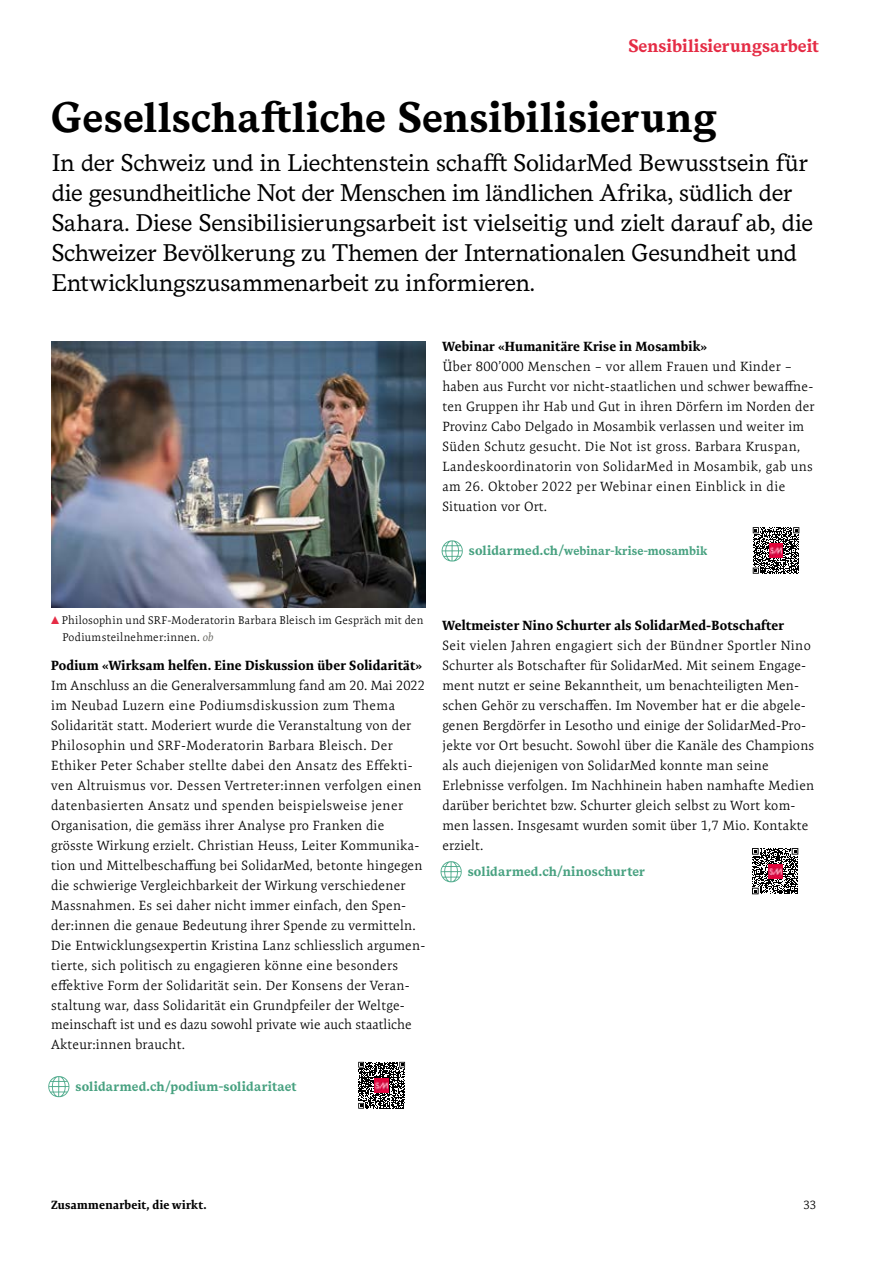
<style>
.page{position:relative;width:893px;height:1263px;background:#fff}
.page>*{position:absolute;margin:0;border:0;box-sizing:border-box;transform-origin:0 0}
.t1{font:700 42.45px "Messina Serif";color:#000}
.t2{font:24px/30px "Messina Serif";letter-spacing:-.01em;color:#000}
.t3{font:700 18px "Messina Serif";color:#e52c45}
.t4{font:300 13.5px/20px "Expo Serif Pro";letter-spacing:.015em;color:#000}
.t5{font:700 13.5px "Expo Serif Pro";letter-spacing:.015em;color:#000}
.t6{font:700 13.5px "Messina Serif";letter-spacing:.01em;color:#47a180}
.t7{font:700 12.6px "Messina Serif";letter-spacing:.005em;color:#47a180}
.t8{font:700 12px "Expo Serif Pro";letter-spacing:.025em;color:#000}
.t9{font:300 12px "Expo Serif Pro";color:#000}
.t10{font:300 11.25px/16.5px "Expo Serif Pro";letter-spacing:.025em;color:#000}
.s1{font-size:13.5px}
.s2{font-family:"Andale Mono";font-weight:400;font-size:13.5px;color:#e52c45}
.s3{font-weight:400;font-style:italic;color:#6c6c66}
</style>
<div class="page">
<img style="left:51px;top:341px;width:375px;height:266px">
<div style="left:357px;top:1060px;width:50px;height:50px;background:linear-gradient(to bottom,#f8f8f8,#fff)"></div>
<svg style="left:358px;top:1062px;width:47px;height:47px"></svg>
<img style="left:375px;top:1078px;width:14px;height:14px">
<svg style="left:441px;top:861px;width:21px;height:21px"></svg>
<svg style="left:48px;top:1076px;width:21px;height:21px"></svg>
<svg style="left:442px;top:540px;width:21px;height:21px"></svg>
<svg style="left:752px;top:848px;width:46px;height:46px"></svg>
<img style="left:768px;top:864px;width:14px;height:14px">
<svg style="left:753px;top:527px;width:46px;height:47px"></svg>
<img style="left:769px;top:544px;width:14px;height:13px">
<h3 class="t3" style="left:628px;top:33px;width:192px">Sensibilisierungsarbeit</h3>
<h1 class="t1" style="left:51px;top:85px;width:666px">Gesellschaftliche Sensibilisierung</h1>
<p class="t2" style="left:52px;top:147px;width:763px">In der Schweiz und in Liechtenstein schafft SolidarMed Bewusstsein für die gesundheitliche Not der Menschen im ländlichen Afrika, südlich der Sahara. Diese Sensibilisierungsarbeit ist vielseitig und zielt darauf ab, die Schweizer Bevölkerung zu Themen der Internationalen Gesundheit und Entwicklungszusammenarbeit zu informieren.</p>
<p class="t5" style="left:442px;top:338px;width:266px">Webinar «Humanitäre Krise in Mosambik»</p>
<p class="t4" style="left:442px;top:356px;width:374px">Über 800’000 Menschen – vor allem Frauen und Kinder – haben aus Furcht vor nicht-staatlichen und schwer bewaffne&shy;ten Gruppen ihr Hab und Gut in ihren Dörfern im Norden der Provinz Cabo Delgado in Mosambik verlassen und weiter im Süden Schutz gesucht. Die Not ist gross. Barbara Kruspan, Landeskoordinatorin von SolidarMed in Mosambik, gab uns am 26. Oktober 2022 per Webinar einen Einblick in die Situation vor Ort.</p>
<p class="t7" style="left:469px;top:541px;width:240px"><span class="s1">solidarmed.ch/</span>webinar-krise-mosambik</p>
<p class="t10" style="left:62px;top:612px;width:362px;text-indent:-11px"><span class="s2">▲</span> Philosophin und SRF-Moderatorin Barbara Bleisch im Gespräch mit den<br>Podiumsteilnehmer:innen. <span class="s3">ob</span></p>
<p class="t5" style="left:51px;top:657px;width:372px">Podium «Wirksam helfen. Eine Diskussion über Solidarität»</p>
<p class="t4" style="left:51px;top:675px;width:376px">Im Anschluss an die Generalversammlung fand am 20. Mai 2022 im Neubad Luzern eine Podiumsdiskussion zum Thema Solidarität statt. Moderiert wurde die Veranstaltung von der Philosophin und SRF-Moderatorin Barbara Bleisch. Der Ethiker Peter Schaber stellte dabei den Ansatz des Effekti&shy;ven Altruismus vor. Dessen Vertreter:innen verfolgen einen datenbasierten Ansatz und spenden beispielsweise jener Organisation, die gemäss ihrer Analyse pro Franken die grösste Wirkung erzielt. Christian Heuss, Leiter Kommunika&shy;tion und Mittelbeschaffung bei SolidarMed, betonte hingegen die schwierige Vergleichbarkeit der Wirkung verschiedener Massnahmen. Es sei daher nicht immer einfach, den Spen&shy;der:innen die genaue Bedeutung ihrer Spende zu vermitteln.<br>Die Entwicklungsexpertin Kristina Lanz schliesslich argumen&shy;tierte, sich politisch zu engagieren könne eine besonders effektive Form der Solidarität sein. Der Konsens der Veran&shy;staltung war, dass Solidarität ein Grundpfeiler der Weltge&shy;meinschaft ist und es dazu sowohl private wie auch staatliche Akteur:innen braucht.</p>
<p class="t6" style="left:75px;top:1076px;width:223px">solidarmed.ch/podium-solidaritaet</p>
<p class="t5" style="left:442px;top:617px;width:343px">Weltmeister Nino Schurter als SolidarMed-Botschafter</p>
<p class="t4" style="left:442px;top:636px;width:373px">Seit vielen Jahren engagiert sich der Bündner Sportler Nino Schurter als Botschafter für SolidarMed. Mit seinem Engage&shy;ment nutzt er seine Bekanntheit, um benachteiligten Men&shy;schen Gehör zu verschaffen. Im November hat er die abgele&shy;genen Bergdörfer in Lesotho und einige der SolidarMed-Pro&shy;jekte vor Ort besucht. Sowohl über die Kanäle des Champions als auch diejenigen von SolidarMed konnte man seine Erlebnisse verfolgen. Im Nachhinein haben namhafte Medien darüber berichtet bzw. Schurter gleich selbst zu Wort kom&shy;men lassen. Insgesamt wurden somit über 1,7 Mio. Kontakte erzielt.</p>
<p class="t6" style="left:468px;top:861px;width:179px">solidarmed.ch/ninoschurter</p>
<p class="t8" style="left:51px;top:1197px;width:157px">Zusammenarbeit, die wirkt.</p>
<p class="t9" style="left:803px;top:1198px;width:14px">33</p>
</div>
